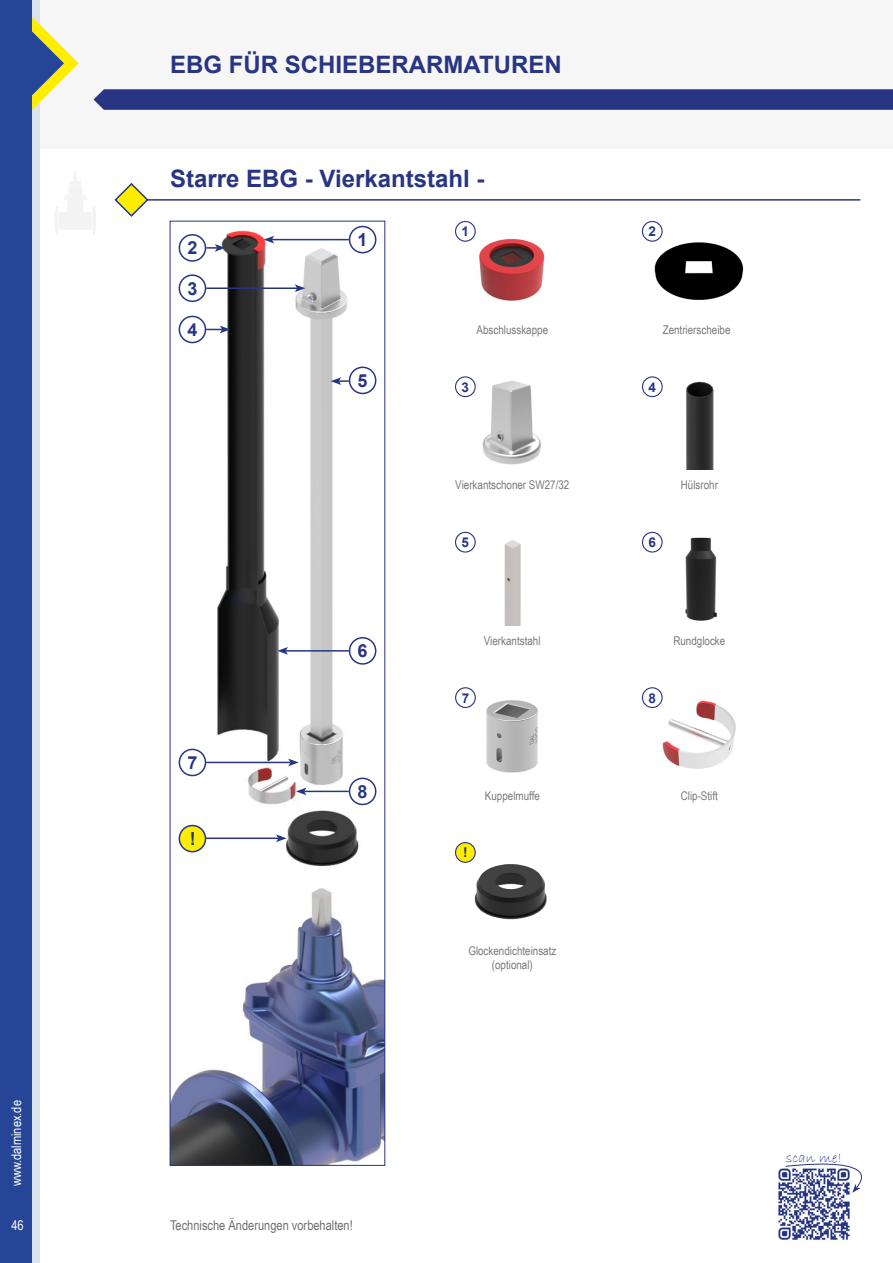
<style>
.page{position:relative;width:893px;height:1263px;background:#fff}
.page>*{position:absolute;margin:0;border:0;box-sizing:border-box;transform-origin:0 0}
.t1{font:700 24px "Arial";color:#283583}
.t2{font:700 18px "Arial";color:#283583}
.t3{font:15px "Bradley Hand ITC";color:#283583}
.t4{font:13.5px "Arial Narrow";color:#706f6f}
.t5{font:13.5px "Arial Narrow";color:#fff}
.t6{font:700 13.5px "Arial";color:#283583}
.t7{font:12px/14.4px "Arial Narrow";color:#76797a;text-align:center}
</style>
<div class="page">
<div style="left:40px;top:0;width:853px;height:149px;background:#f6f6f6"></div>
<div style="left:0;top:0;width:40px;height:1263px;background:#dce1ee"></div>
<svg style="left:32px;top:17px;width:47px;height:93px"></svg>
<div style="left:0;top:0;width:32px;height:1263px;background:#264597"></div>
<svg style="left:94px;top:89px;width:799px;height:21px;background:#2d3a86"></svg>
<hr style="left:119px;top:199px;width:741px;height:2px;background:#283583">
<svg style="left:114px;top:183px;width:36px;height:34px"></svg>
<img style="left:455px;top:842px;width:92px;height:78px">
<img style="left:455px;top:688px;width:83px;height:85px">
<img style="left:642px;top:532px;width:76px;height:89px">
<img style="left:172px;top:225px;width:211px;height:938px">
<div style="left:349px;top:226px;width:27px;height:27px;border:2px solid #283583;border-radius:50%"></div>
<div style="left:349px;top:367px;width:27px;height:27px;border:2px solid #283583;border-radius:50%"></div>
<div style="left:179px;top:749px;width:27px;height:27px;border:2px solid #283583;border-radius:50%"></div>
<div style="left:349px;top:637px;width:27px;height:28px;border:2px solid #283583;border-radius:50%"></div>
<div style="left:349px;top:777px;width:27px;height:28px;border:2px solid #283583;border-radius:50%"></div>
<div style="left:179px;top:234px;width:27px;height:28px;border:2px solid #283583;border-radius:50%"></div>
<div style="left:179px;top:274px;width:27px;height:28px;border:2px solid #283583;border-radius:50%"></div>
<div style="left:179px;top:316px;width:27px;height:27px;border:2px solid #283583;border-radius:50%"></div>
<hr style="left:272px;top:239px;width:77px;height:1px;background:#283583">
<svg style="left:264px;top:236px;width:10px;height:7px"></svg>
<svg style="left:331px;top:377px;width:18px;height:8px"></svg>
<svg style="left:206px;top:244px;width:19px;height:8px"></svg>
<hr style="left:206px;top:287px;width:91px;height:2px;background:#283583">
<svg style="left:295px;top:284px;width:10px;height:8px"></svg>
<svg style="left:206px;top:326px;width:24px;height:7px"></svg>
<hr style="left:206px;top:762px;width:85px;height:1px;background:#283583">
<svg style="left:288px;top:759px;width:11px;height:7px"></svg>
<hr style="left:286px;top:650px;width:63px;height:2px;background:#283583">
<svg style="left:277px;top:647px;width:11px;height:8px"></svg>
<hr style="left:304px;top:791px;width:45px;height:1px;background:#283583">
<svg style="left:296px;top:787px;width:10px;height:8px"></svg>
<hr style="left:205px;top:837px;width:73px;height:2px;background:#283583">
<svg style="left:276px;top:834px;width:11px;height:8px"></svg>
<div style="left:179px;top:825px;width:26px;height:27px;background:#ffed00;border-radius:50%"></div>
<div style="left:179px;top:825px;width:27px;height:27px;border:2px solid #283583;border-radius:50%"></div>
<img style="left:642px;top:221px;width:102px;height:79px">
<img style="left:455px;top:532px;width:66px;height:93px">
<img style="left:455px;top:221px;width:90px;height:80px">
<img style="left:642px;top:378px;width:72px;height:92px">
<img style="left:642px;top:687px;width:94px;height:82px">
<div style="left:455px;top:221px;width:21px;height:21px;border:1px solid #283583;border-radius:50%"></div>
<div style="left:642px;top:532px;width:21px;height:21px;border:1px solid #283583;border-radius:50%"></div>
<div style="left:642px;top:376px;width:21px;height:21px;border:1px solid #283583;border-radius:50%"></div>
<div style="left:642px;top:687px;width:21px;height:21px;border:1px solid #283583;border-radius:50%"></div>
<div style="left:455px;top:843px;width:20px;height:19px;background:#ffed00;border-radius:50%"></div>
<div style="left:455px;top:842px;width:21px;height:21px;border:1px solid #283583;border-radius:50%"></div>
<div style="left:642px;top:221px;width:21px;height:21px;border:1px solid #283583;border-radius:50%"></div>
<div style="left:455px;top:687px;width:21px;height:21px;border:1px solid #283583;border-radius:50%"></div>
<div style="left:455px;top:532px;width:21px;height:21px;border:1px solid #283583;border-radius:50%"></div>
<img style="left:455px;top:378px;width:86px;height:87px">
<div style="left:455px;top:376px;width:21px;height:21px;border:1px solid #283583;border-radius:50%"></div>
<img style="left:778px;top:1168px;width:72px;height:72px">
<svg style="left:785px;top:1163px;width:77px;height:30px"></svg>
<h1 class="t1" style="left:170px;top:47px;width:393px">EBG FÜR SCHIEBERARMATUREN</h1>
<h1 class="t1" style="left:170px;top:162px;width:316px">Starre EBG - Vierkantstahl -</h1>
<p class="t5" style="left:6px;top:1186px;width:88px;rotate:-90deg">www.dalminex.de</p>
<h2 class="t2" style="left:187px;top:235px;width:12px">2</h2>
<h2 class="t2" style="left:187px;top:276px;width:12px">3</h2>
<h2 class="t2" style="left:187px;top:317px;width:12px">4</h2>
<h2 class="t2" style="left:187px;top:750px;width:12px">7</h2>
<h2 class="t2" style="left:190px;top:826px;width:7px">!</h2>
<h2 class="t2" style="left:358px;top:227px;width:12px">1</h2>
<h2 class="t2" style="left:358px;top:368px;width:12px">5</h2>
<h2 class="t2" style="left:358px;top:638px;width:12px">6</h2>
<h2 class="t2" style="left:358px;top:779px;width:12px">8</h2>
<p class="t5" style="left:11px;top:1215px;width:14px">46</p>
<p class="t4" style="left:170px;top:1215px;width:184px">Technische Änderungen vorbehalten!</p>
<p class="t6" style="left:462px;top:222px;width:9px">1</p>
<p class="t7" style="left:477px;top:322px;width:73px">Abschlusskappe</p>
<p class="t6" style="left:462px;top:377px;width:9px">3</p>
<p class="t7" style="left:455px;top:477px;width:116px">Vierkantschoner SW27/32</p>
<p class="t6" style="left:462px;top:533px;width:9px">5</p>
<p class="t7" style="left:484px;top:633px;width:58px">Vierkantstahl</p>
<p class="t6" style="left:462px;top:688px;width:9px">7</p>
<p class="t6" style="left:463px;top:843px;width:6px">!</p>
<p class="t7" style="left:485px;top:788px;width:57px">Kuppelmuffe</p>
<p class="t7" style="left:468px;top:943px;width:90px">Glockendichteinsatz (optional)</p>
<p class="t6" style="left:648px;top:222px;width:9px">2</p>
<p class="t7" style="left:663px;top:322px;width:69px">Zentrierscheibe</p>
<p class="t6" style="left:649px;top:377px;width:9px">4</p>
<p class="t6" style="left:648px;top:533px;width:9px">6</p>
<p class="t7" style="left:681px;top:477px;width:39px">Hülsrohr</p>
<p class="t6" style="left:648px;top:688px;width:9px">8</p>
<p class="t7" style="left:673px;top:633px;width:53px">Rundglocke</p>
<p class="t7" style="left:681px;top:788px;width:39px">Clip-Stift</p>
<p class="t3" style="left:786px;top:1148px;width:58px">scan me!</p>
</div>
